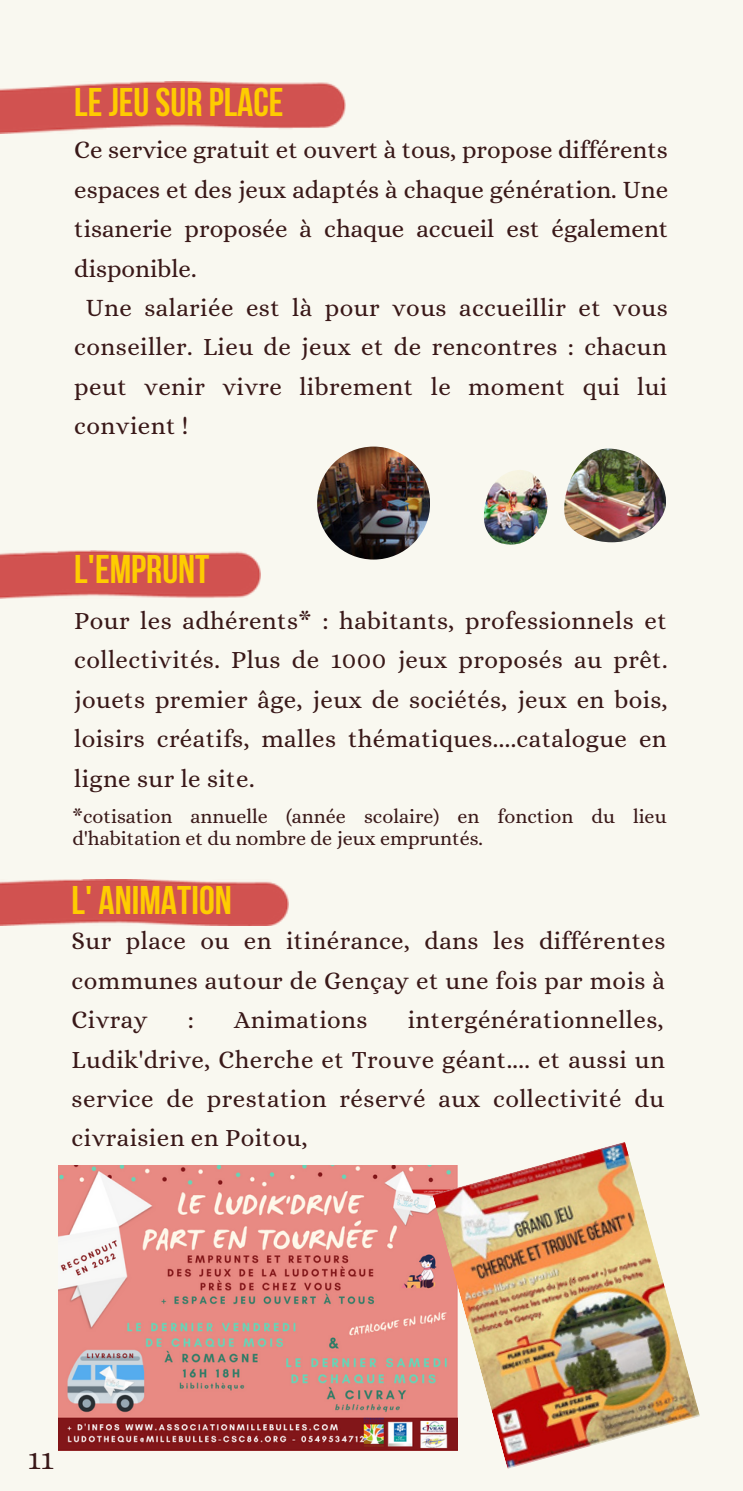
<style>
.page{position:relative;width:743px;height:1491px;background:#fff}
.page>*{position:absolute;margin:0;border:0;box-sizing:border-box;transform-origin:0 0}
.t1{font:700 40px "Bebas Neue";color:#fecc01}
.t2{font:30px "Alice";color:#391818}
.t3{font:25px/39.5px "Alice";letter-spacing:.015em;color:#391818;text-align:justify}
.t4{font:20px/21.8px "Alice";color:#391818}
</style>
<div class="page">
<div style="left:0;top:0;width:742px;height:1491px;background:#f9f8f0"></div>
<img style="left:0;top:81px;width:345px;height:53px">
<img style="left:0;top:879px;width:288px;height:47px">
<img style="left:564px;top:448px;width:101px;height:94px">
<img style="left:484px;top:470px;width:63px;height:74px">
<img style="left:0;top:550px;width:261px;height:49px">
<img style="left:58px;top:1165px;width:374px;height:285px">
<img style="left:432px;top:1142px;width:268px;height:326px">
<img style="left:317px;top:446px;width:112px;height:113px;border-radius:50%">
<h1 class="t1" style="left:74px;top:86px;width:211px">LEJEUSUR PLACE</h1>
<p class="t3" style="left:74px;top:130px;width:595px">Ce service gratuit et ouvert à tous, propose différents</p>
<p class="t3" style="left:74px;top:170px;width:595px">espaces et des jeux adaptés à chaque génération. Une</p>
<p class="t3" style="left:74px;top:209px;width:595px">tisanerie proposée à chaque accueil est également</p>
<p class="t3" style="left:74px;top:248px;width:124px">disponible.</p>
<p class="t3" style="left:86px;top:288px;width:583px">Une salariée est là pour vous accueillir et vous</p>
<p class="t3" style="left:74px;top:327px;width:594px">conseiller. Lieu de jeux et de rencontres : chacun</p>
<p class="t3" style="left:74px;top:367px;width:594px">peut venir vivre librement le moment qui lui</p>
<p class="t3" style="left:74px;top:406px;width:116px">convient !</p>
<h1 class="t1" style="left:74px;top:553px;width:137px">L'EMPRUNT</h1>
<p class="t3" style="left:74px;top:601px;width:595px">Pour les adhérents* : habitants, professionnels et collectivités. Plus de 1000 jeux proposés au prêt. jouets premier âge, jeux de sociétés, jeux en bois, loisirs créatifs, malles thématiques....catalogue en ligne sur le site.</p>
<p class="t4" style="left:73px;top:805px;width:595px">*cotisation annuelle (année scolaire) en fonction du lieu d'habitation et du nombre de jeux empruntés.</p>
<h1 class="t1" style="left:72px;top:884px;width:162px">L' ANIMATION</h1>
<p class="t3" style="left:72px;top:921px;width:595px">Sur place ou en itinérance, dans les différentes communes autour de Gençay et une fois par mois à Civray</p>
<p class="t3" style="left:72px;top:1000px;width:594px;text-indent:336px">intergénérationnelles, Ludik'drive, Cherche et Trouve géant.... et aussi un service de prestation réservé aux collectivité du civraisien en Poitou,</p>
<p class="t3" style="left:188px;top:1000px;width:8px">:</p>
<p class="t3" style="left:234px;top:1000px;width:135px">Animations</p>
<p class="t2" style="left:28px;top:1441px;width:27px">11</p>
</div>
